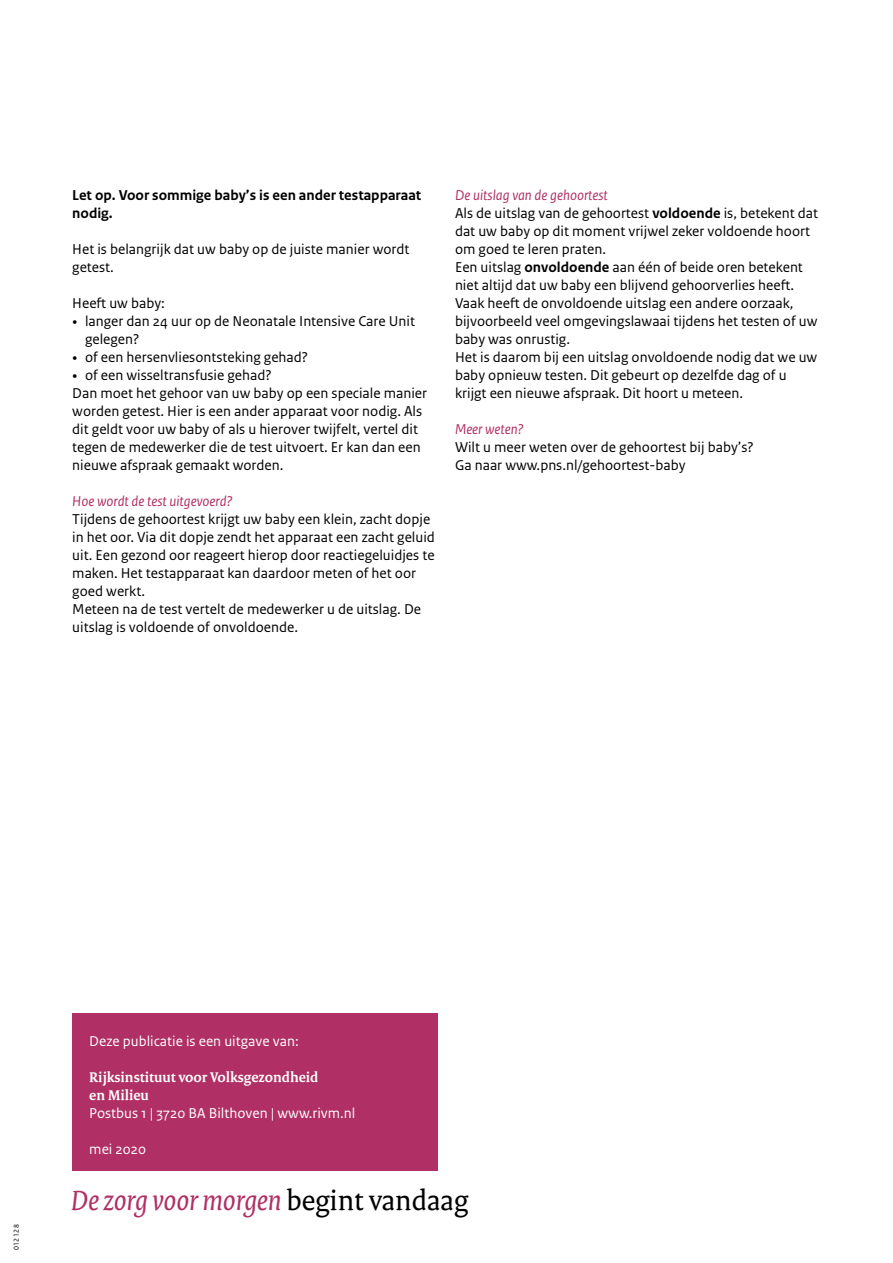
<style>
.page{position:relative;width:893px;height:1263px;background:#fff}
.page>*{position:absolute;margin:0;border:0;box-sizing:border-box;transform-origin:0 0}
._33_RIVM_Pay-off_A4{font:italic 30px "Rijksoverheid Serif";color:#b02f64}
._10_RIVM_Broodtekst{font:15px/18px "Rijksoverheid Sans Text";color:#000}
._10_RIVM_Broodtekst-2{font:15px "Rijksoverheid Sans Text";color:#fff}
._07_RIVM_Subalineako{font:italic 15px "Rijksoverheid Sans Text";color:#b02f64}
._10_RIVM_Broodtekst-3{font:700 15px/18px "Rijksoverheid Sans Text";color:#000}
._10_RIVM_Broodtekst-4{font:700 15px/18px "Rijksoverheid Serif";color:#fff}
.t1{font:7.5px "Rijksoverheid Sans Text";letter-spacing:.05em;color:#000}
.s1{font-family:"Rijksoverheid Serif"}
.s2{font-weight:700}
.s3{font-style:normal;color:#000}
</style>
<div class="page">
<div style="left:72px;top:1014px;width:366px;height:157px;background:#b02f64"></div>
<p class="_10_RIVM_Broodtekst-3" style="left:72px;top:186px;width:350px">Let op. Voor sommige baby’s is een ander testapparaat nodig.</p>
<p class="_10_RIVM_Broodtekst" style="left:72px;top:240px;width:339px">Het is belangrijk dat uw baby op de juiste manier wordt getest.</p>
<p class="_10_RIVM_Broodtekst" style="left:72px;top:294px;width:94px">Heeft uw baby:</p>
<p class="_10_RIVM_Broodtekst" style="left:85px;top:312px;width:332px;text-indent:-13px"><span class="s1">•</span> langer dan 24 uur op de Neonatale Intensive Care Unit gelegen?</p>
<p class="_10_RIVM_Broodtekst" style="left:72px;top:348px;width:237px"><span class="s1">•</span> of een hersenvliesontsteking gehad?</p>
<p class="_10_RIVM_Broodtekst" style="left:72px;top:366px;width:201px"><span class="s1">•</span> of een wisseltransfusie gehad?</p>
<p class="_10_RIVM_Broodtekst" style="left:72px;top:384px;width:356px">Dan moet het gehoor van uw baby op een speciale manier worden getest. Hier is een ander apparaat voor nodig. Als dit geldt voor uw baby of als u hierover twijfelt, vertel dit tegen de medewerker die de test uitvoert. Er kan dan een nieuwe afspraak gemaakt worden.</p>
<p class="_07_RIVM_Subalineako" style="left:72px;top:493px;width:162px">Hoe wordt de test uitgevoerd?</p>
<p class="_10_RIVM_Broodtekst" style="left:72px;top:510px;width:364px">Tijdens de gehoortest krijgt uw baby een klein, zacht dopje in het oor. Via dit dopje zendt het apparaat een zacht geluid uit. Een gezond oor reageert hierop door reactiegeluidjes te maken. Het testapparaat kan daardoor meten of het oor goed werkt.</p>
<p class="_10_RIVM_Broodtekst" style="left:72px;top:600px;width:350px">Meteen na de test vertelt de medewerker u de uitslag. De uitslag is voldoende of onvoldoende.</p>
<p class="_07_RIVM_Subalineako" style="left:455px;top:187px;width:154px">De uitslag van de gehoortest</p>
<p class="_10_RIVM_Broodtekst" style="left:455px;top:204px;width:365px">Als de uitslag van de gehoortest <span class="s2">voldoende</span> is, betekent dat dat uw baby op dit moment vrijwel zeker voldoende hoort om goed te leren praten.</p>
<p class="_10_RIVM_Broodtekst" style="left:455px;top:258px;width:364px">Een uitslag <span class="s2">onvoldoende</span> aan één of beide oren betekent niet altijd dat uw baby een blijvend gehoorverlies heeft.<br>Vaak heeft de onvoldoende uitslag een andere oorzaak, bijvoorbeeld veel omgevingslawaai tijdens het testen of uw baby was onrustig.</p>
<p class="_10_RIVM_Broodtekst" style="left:455px;top:348px;width:364px">Het is daarom bij een uitslag onvoldoende nodig dat we uw baby opnieuw testen. Dit gebeurt op dezelfde dag of u krijgt een nieuwe afspraak. Dit hoort u meteen.</p>
<p class="_07_RIVM_Subalineako" style="left:455px;top:421px;width:70px">Meer weten?</p>
<p class="_10_RIVM_Broodtekst" style="left:455px;top:438px;width:300px">Wilt u meer weten over de gehoortest bij baby’s?</p>
<p class="_10_RIVM_Broodtekst" style="left:455px;top:456px;width:232px">Ga naar www.pns.nl/gehoortest-baby</p>
<p class="t1" style="left:12px;top:1250px;width:27px;rotate:-90deg">012128</p>
<p class="_10_RIVM_Broodtekst-2" style="left:89px;top:1032px;width:211px">Deze publicatie is een uitgave van:</p>
<p class="_10_RIVM_Broodtekst-4" style="left:89px;top:1068px;width:231px">Rijksinstituut voor Volksgezondheid en Milieu</p>
<p class="_10_RIVM_Broodtekst-2" style="left:89px;top:1104px;width:268px">Postbus 1 | 3720 BA Bilthoven | www.rivm.nl</p>
<p class="_10_RIVM_Broodtekst-2" style="left:89px;top:1140px;width:58px">mei 2020</p>
<p class="_33_RIVM_Pay-off_A4" style="left:71px;top:1182px;width:398px">De zorg voor morgen <span class="s3">begint vandaag</span></p>
</div>
